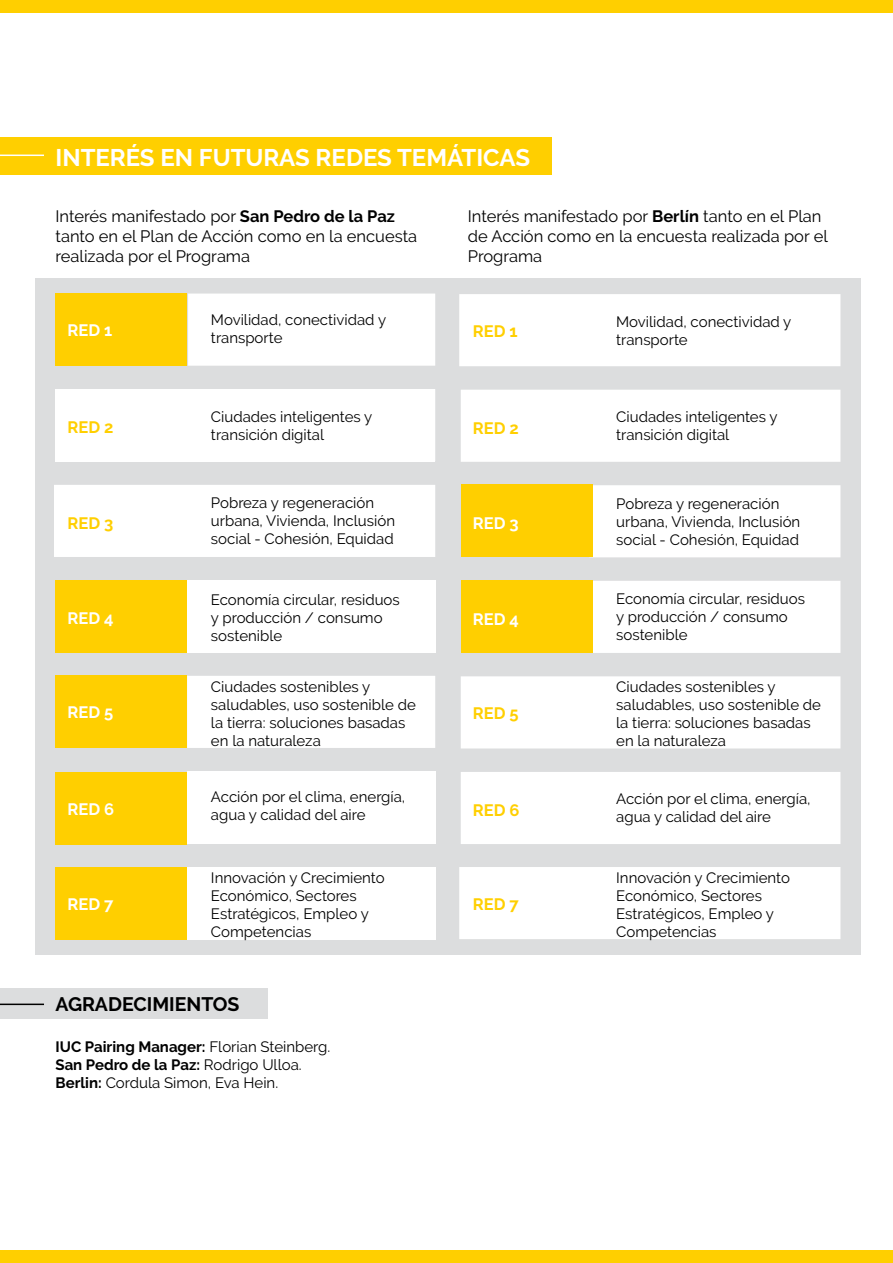
<style>
.page{position:relative;width:893px;height:1263px;background:#fff}
.page>*{position:absolute;margin:0;border:0;box-sizing:border-box;transform-origin:0 0}
.t1{font:700 24px "Raleway";color:#fff}
.t2{font:700 19.5px "Raleway";color:#000}
.t3{font:16.5px/19.8px "Raleway";color:#000}
.t4{font:700 16.5px "Raleway";color:#fff}
.t5{font:700 16.5px "Raleway";color:#ffcf00}
.t6{font:15px/18px "Raleway";color:#000}
.s1{font-weight:700}
</style>
<div class="page">
<div style="left:35px;top:279px;width:825px;height:676px;background:#dcddde"></div>
<div style="left:0;top:988px;width:268px;height:31px;background:#dcddde"></div>
<div style="left:0;top:137px;width:552px;height:38px;background:#ffcf00"></div>
<hr style="left:0;top:155px;width:44px;height:1px;background:#fff">
<hr style="left:0;top:1003px;width:44px;height:2px;background:#000">
<div style="left:188px;top:294px;width:247px;height:72px;background:#fff"></div>
<div style="left:56px;top:389px;width:379px;height:72px;background:#fff"></div>
<div style="left:56px;top:772px;width:131px;height:72px;background:#ffcf00"></div>
<div style="left:56px;top:294px;width:131px;height:72px;background:#ffcf00"></div>
<div style="left:56px;top:581px;width:131px;height:72px;background:#ffcf00"></div>
<div style="left:56px;top:676px;width:131px;height:72px;background:#ffcf00"></div>
<div style="left:56px;top:867px;width:131px;height:72px;background:#ffcf00"></div>
<div style="left:54px;top:485px;width:381px;height:72px;background:#fff"></div>
<div style="left:187px;top:580px;width:248px;height:72px;background:#fff"></div>
<div style="left:187px;top:771px;width:248px;height:73px;background:#fff"></div>
<div style="left:187px;top:867px;width:248px;height:72px;background:#fff"></div>
<div style="left:187px;top:676px;width:248px;height:72px;background:#fff"></div>
<div style="left:459px;top:294px;width:381px;height:72px;background:#fff"></div>
<div style="left:461px;top:390px;width:379px;height:72px;background:#fff"></div>
<div style="left:592px;top:485px;width:248px;height:72px;background:#fff"></div>
<div style="left:592px;top:581px;width:248px;height:72px;background:#fff"></div>
<div style="left:461px;top:580px;width:131px;height:72px;background:#ffcf00"></div>
<div style="left:461px;top:485px;width:131px;height:72px;background:#ffcf00"></div>
<div style="left:461px;top:676px;width:379px;height:72px;background:#fff"></div>
<div style="left:461px;top:772px;width:379px;height:72px;background:#fff"></div>
<div style="left:459px;top:867px;width:381px;height:72px;background:#fff"></div>
<div style="left:0;top:0;width:893px;height:13px;background:#ffcf00"></div>
<div style="left:0;top:1250px;width:893px;height:13px;background:#ffcf00"></div>
<h1 class="t1" style="left:56px;top:144px;width:476px">INTERÉS EN FUTURAS REDES TEMÁTICAS</h1>
<p class="t3" style="left:56px;top:206px;width:363px">Interés manifestado por <span class="s1">San Pedro de la Paz </span>tanto en el Plan de Acción como en la encuesta realizada por el Programa</p>
<p class="t3" style="left:468px;top:206px;width:362px">Interés manifestado por <span class="s1">Berlín</span> tanto en el Plan de Acción como en la encuesta realizada por el<br>Programa</p>
<p class="t4" style="left:68px;top:321px;width:46px">RED 1</p>
<p class="t6" style="left:211px;top:310px;width:177px">Movilidad, conectividad y transporte</p>
<p class="t5" style="left:473px;top:321px;width:46px">RED 1</p>
<p class="t6" style="left:616px;top:312px;width:177px">Movilidad, conectividad y transporte</p>
<p class="t5" style="left:68px;top:418px;width:47px">RED 2</p>
<p class="t6" style="left:211px;top:407px;width:163px">Ciudades inteligentes y transición digital</p>
<p class="t5" style="left:473px;top:418px;width:47px">RED 2</p>
<p class="t6" style="left:616px;top:408px;width:163px">Ciudades inteligentes y transición digital</p>
<p class="t5" style="left:68px;top:513px;width:47px">RED 3</p>
<p class="t6" style="left:211px;top:494px;width:186px">Pobreza y regeneración urbana, Vivienda, Inclusión social - Cohesión, Equidad</p>
<p class="t4" style="left:473px;top:513px;width:47px">RED 3</p>
<p class="t6" style="left:616px;top:494px;width:186px">Pobreza y regeneración urbana, Vivienda, Inclusión social - Cohesión, Equidad</p>
<p class="t4" style="left:68px;top:609px;width:48px">RED 4</p>
<p class="t4" style="left:68px;top:703px;width:47px">RED 5</p>
<p class="t6" style="left:211px;top:591px;width:190px">Economía circular, residuos y producción / consumo sostenible</p>
<p class="t6" style="left:211px;top:677px;width:206px">Ciudades sostenibles y saludables, uso sostenible de la tierra: soluciones basadas en la naturaleza</p>
<p class="t4" style="left:473px;top:609px;width:48px">RED 4</p>
<p class="t5" style="left:473px;top:703px;width:47px">RED 5</p>
<p class="t6" style="left:616px;top:590px;width:190px">Economía circular, residuos y producción / consumo sostenible</p>
<p class="t6" style="left:616px;top:678px;width:206px">Ciudades sostenibles y saludables, uso sostenible de la tierra: soluciones basadas en la naturaleza</p>
<p class="t4" style="left:68px;top:800px;width:48px">RED 6</p>
<p class="t6" style="left:211px;top:788px;width:196px">Acción por el clima, energía, agua y calidad del aire</p>
<p class="t5" style="left:473px;top:801px;width:48px">RED 6</p>
<p class="t6" style="left:616px;top:790px;width:196px">Acción por el clima, energía, agua y calidad del aire</p>
<p class="t4" style="left:68px;top:894px;width:47px">RED 7</p>
<p class="t6" style="left:211px;top:868px;width:175px">Innovación y Crecimiento<br>Económico, Sectores<br>Estratégicos, Empleo y<br>Competencias</p>
<p class="t5" style="left:473px;top:895px;width:47px">RED 7</p>
<p class="t6" style="left:616px;top:868px;width:175px">Innovación y Crecimiento<br>Económico, Sectores<br>Estratégicos, Empleo y<br>Competencias</p>
<h2 class="t2" style="left:56px;top:993px;width:186px">AGRADECIMIENTOS</h2>
<p class="t6" style="left:56px;top:1038px;width:276px"><span class="s1">IUC Pairing Manager:</span> Florian Steinberg.<br><span class="s1">San Pedro de la Paz:</span> Rodrigo Ulloa.<br><span class="s1">Berlin:</span> Cordula Simon, Eva Hein.</p>
</div>
